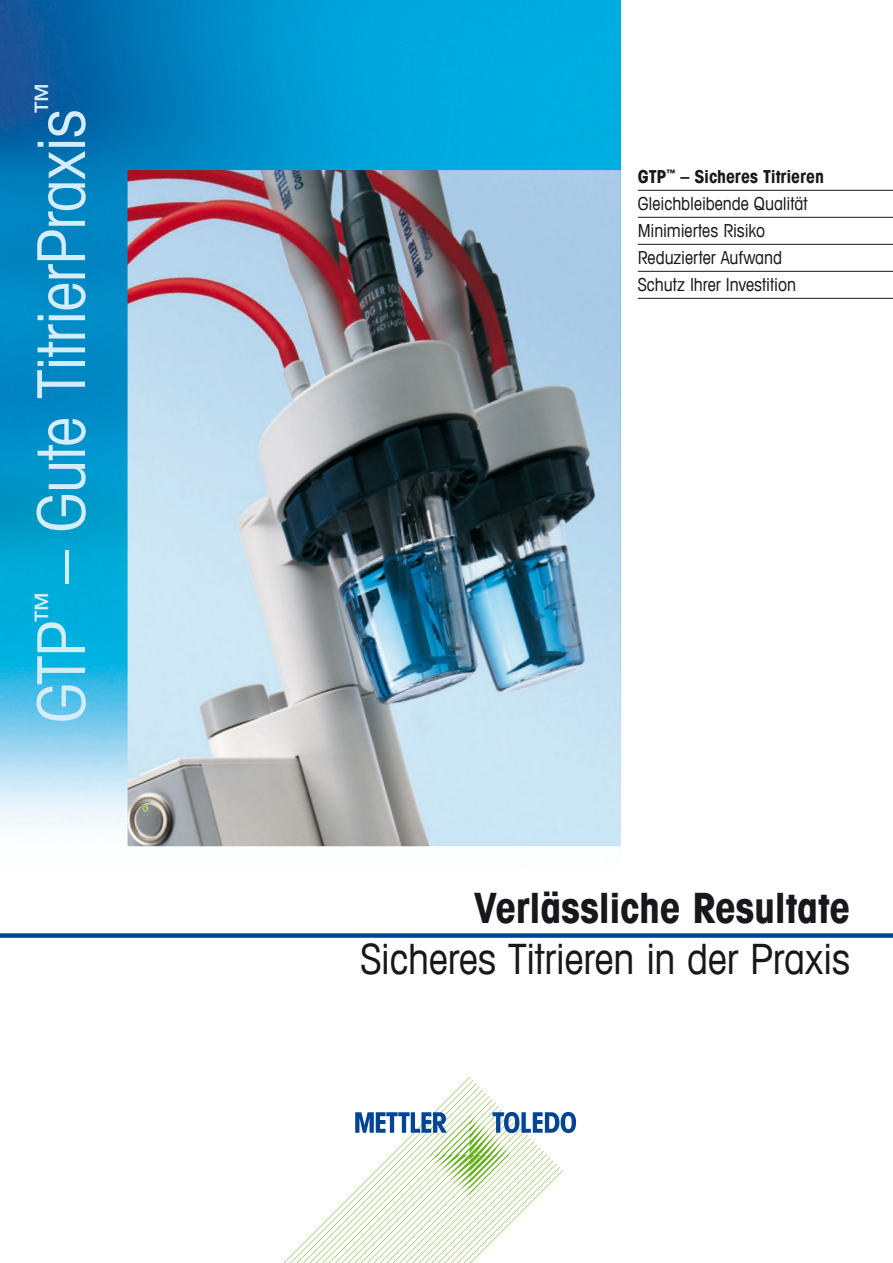
<style>
.page{position:relative;width:893px;height:1263px;background:#fff}
.page>*{position:absolute;margin:0;border:0;box-sizing:border-box;transform-origin:0 0}
.t1{font:condensed 66px "Avant Garde Com";letter-spacing:-.015em;color:#d5edfa}
._2_Title_Book_28_32{font:condensed 42px "Avant Garde Com";letter-spacing:-.01em;color:#1a171c}
._1_Title_Bold_28_32{font:700 condensed 42px "Avant Garde Com";letter-spacing:-.01em;color:#1a171c}
.t2{font:condensed 18px "Avant Garde Com";letter-spacing:-.005em;color:#1a171c}
.t3{font:700 condensed 18px "Avant Garde Com";letter-spacing:-.01em;color:#1a171c}
</style>
<div class="page">
<div style="left:0;top:933px;width:893px;height:5px;background:#004595"></div>
<svg style="left:283px;top:1077px;width:293px;height:186px"></svg>
<img style="left:0;top:0;width:621px;height:847px">
<img style="left:128px;top:170px;width:493px;height:676px">
<hr style="left:638px;top:190px;width:255px;height:1px;background:#1a171c">
<hr style="left:638px;top:217px;width:255px;height:1px;background:#1a171c">
<hr style="left:638px;top:244px;width:255px;height:1px;background:#1a171c">
<hr style="left:638px;top:271px;width:255px;height:1px;background:#1a171c">
<hr style="left:638px;top:298px;width:255px;height:1px;background:#1a171c">
<p class="t1" style="left:21px;top:723px;width:643px;rotate:-90deg">GTP<sup>™</sup> – Gute TitrierPraxis<sup>™</sup></p>
<p class="t3" style="left:638px;top:165px;width:188px">GTP<sup>™</sup> – Sicheres Titrieren</p>
<p class="t2" style="left:638px;top:193px;width:171px">Gleichbleibende Qualität</p>
<p class="t2" style="left:638px;top:220px;width:129px">Minimiertes Risiko</p>
<p class="t2" style="left:638px;top:247px;width:146px">Reduzierter Aufwand</p>
<p class="t2" style="left:638px;top:274px;width:160px">Schutz Ihrer Investition</p>
<p class="_1_Title_Bold_28_32" style="left:474px;top:881px;width:378px">Verlässliche Resultate</p>
<p class="_2_Title_Book_28_32" style="left:360px;top:933px;width:492px">Sicheres Titrieren in der Praxis</p>
</div>
